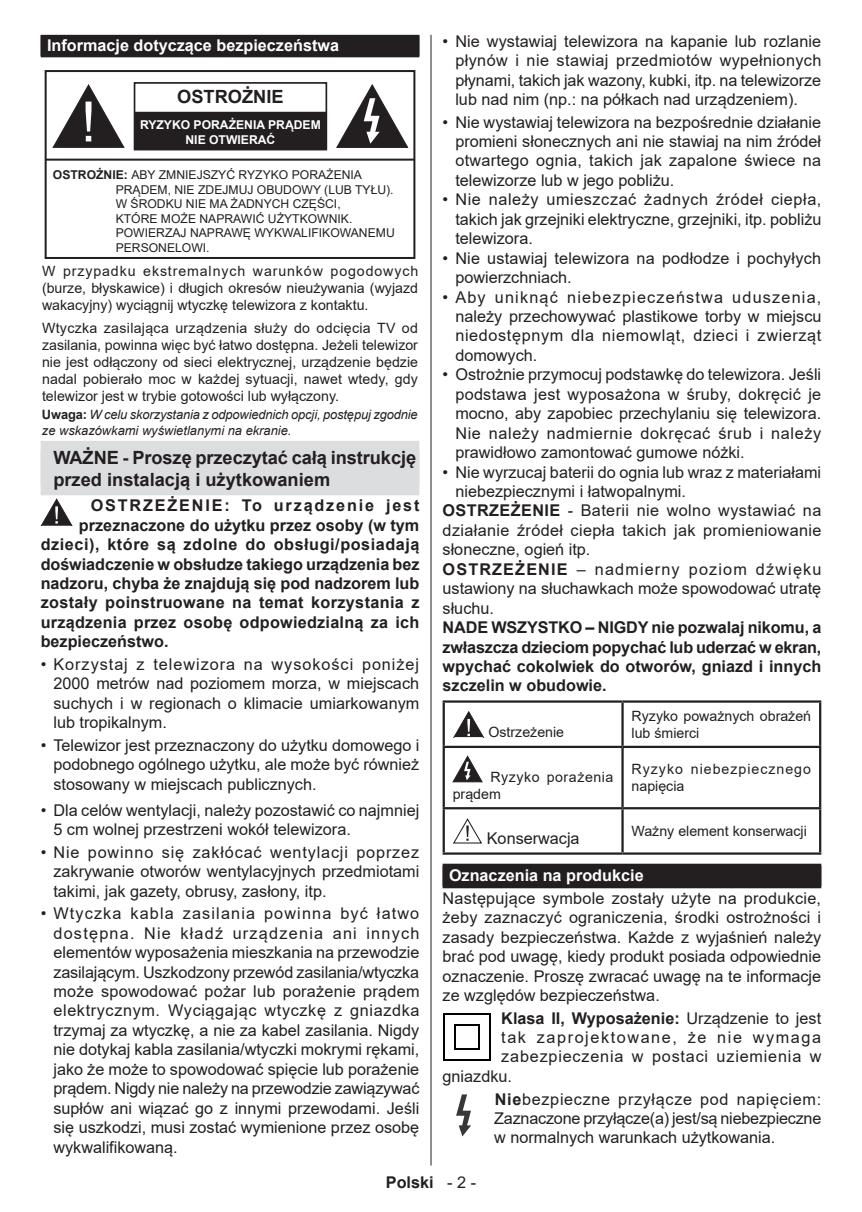
<style>
.page{position:relative;width:862px;height:1212px;background:#fff}
.page>*{position:absolute;margin:0;border:0;box-sizing:border-box;transform-origin:0 0}
.t1{font:700 18.22px/21.8px "Arial";color:#231f20}
.t2{font:16.2px/19.3px "Arial";color:#231f20;text-align:justify}
.t3{font:700 16.2px/19.3px "Arial";color:#231f20;text-align:justify}
.t4{font:16.2px "Arial";letter-spacing:.025em;color:#231f20}
.t5{font:700 16.2px "Arial";color:#fff}
.t6{font:700 16.2px "Arial";letter-spacing:.035em;color:#231f20}
.t7{font:700 16.2px "Arial";letter-spacing:.02em;color:#231f20}
.t8{font:16.2px "Arial";letter-spacing:.07em;color:#231f20}
.t9{font:16.2px "Arial";letter-spacing:.05em;color:#231f20}
.t10{font:16.2px "Arial";letter-spacing:.095em;color:#231f20}
.t11{font:700 16.2px "Arial";letter-spacing:.115em;color:#231f20}
.t12{font:14.17px/17.1px "Arial";color:#231f20;text-align:justify}
.t13{font:14.17px/17.1px "Arial";letter-spacing:.07em;color:#231f20}
.t14{font:14.17px/17.1px "Arial";letter-spacing:.04em;color:#231f20}
.t15{font:italic 12.83px/15.5px "Arial";letter-spacing:-.01em;color:#231f20}
.t16{font:12.15px/14.6px "Arial";color:#231f20}
.t17{font:700 12.15px/14.6px "Arial";color:#fff;text-align:center}
.s1{font-weight:700}
.s2{font-weight:700;font-style:normal}
.s3{font-weight:400}
</style>
<div class="page">
<hr style="left:430px;top:35px;width:1px;height:1130px;background:#231f20">
<div style="left:41px;top:35px;width:378px;height:22px;background:#231f20"></div>
<div style="left:41px;top:441px;width:378px;height:45px;background:#dcdddf"></div>
<div style="left:41px;top:450px;width:378px;height:45px;background:#dcdddf"></div>
<div style="left:45px;top:70px;width:370px;height:189px;border:2px solid #231f20"></div>
<div style="left:135px;top:113px;width:190px;height:36px;background:#231f20"></div>
<div style="left:134px;top:112px;width:192px;height:38px;border:2px solid #231f20"></div>
<div style="left:134px;top:82px;width:193px;height:68px;border:2px solid #231f20"></div>
<svg style="left:336px;top:84px;width:72px;height:64px"></svg>
<svg style="left:52px;top:84px;width:73px;height:64px"></svg>
<hr style="left:46px;top:159px;width:368px;height:2px;background:#231f20">
<svg style="left:41px;top:499px;width:31px;height:26px"></svg>
<div style="left:442px;top:864px;width:378px;height:22px;background:#231f20"></div>
<div style="left:442px;top:866px;width:378px;height:22px;background:#231f20"></div>
<hr style="left:442px;top:700px;width:180px;height:3px;background:#231f20">
<hr style="left:442px;top:703px;width:2px;height:43px;background:#231f20">
<hr style="left:622px;top:700px;width:198px;height:3px;background:#231f20">
<hr style="left:621px;top:703px;width:2px;height:43px;background:#231f20">
<hr style="left:818px;top:703px;width:2px;height:43px;background:#231f20">
<hr style="left:442px;top:746px;width:180px;height:2px;background:#231f20">
<hr style="left:442px;top:748px;width:2px;height:59px;background:#231f20">
<hr style="left:622px;top:746px;width:198px;height:2px;background:#231f20">
<hr style="left:621px;top:748px;width:2px;height:59px;background:#231f20">
<hr style="left:818px;top:748px;width:2px;height:59px;background:#231f20">
<hr style="left:442px;top:807px;width:180px;height:2px;background:#231f20">
<hr style="left:442px;top:809px;width:2px;height:43px;background:#231f20">
<hr style="left:622px;top:807px;width:198px;height:2px;background:#231f20">
<hr style="left:621px;top:809px;width:2px;height:43px;background:#231f20">
<hr style="left:818px;top:809px;width:2px;height:43px;background:#231f20">
<hr style="left:442px;top:852px;width:180px;height:3px;background:#231f20">
<hr style="left:622px;top:852px;width:198px;height:3px;background:#231f20">
<svg style="left:453px;top:711px;width:30px;height:26px"></svg>
<svg style="left:452px;top:756px;width:30px;height:26px"></svg>
<svg style="left:453px;top:818px;width:29px;height:26px"></svg>
<img style="left:443px;top:1013px;width:48px;height:48px">
<svg style="left:456px;top:1094px;width:15px;height:42px"></svg>
<p class="t5" style="left:47px;top:34px;width:293px">Informacje dotyczące bezpieczeństwa</p>
<p class="t1" style="left:177px;top:86px;width:108px">OSTROŻNIE</p>
<p class="t17" style="left:140px;top:118px;width:182px">RYZYKO PORAŻENIA PRĄDEM<br>NIE OTWIERAĆ</p>
<p class="t16" style="left:116px;top:167px;width:280px;text-indent:-63px"><span class="s1">OSTROŻNIE:</span> ABY ZMNIEJSZYĆ RYZYKO PORAŻENIA PRĄDEM, NIE ZDEJMUJ OBUDOWY (LUB TYŁU).<br>W ŚRODKU NIE MA ŻADNYCH CZĘŚCI,<br>KTÓRE MOŻE NAPRAWIĆ UŻYTKOWNIK.<br>POWIERZAJ NAPRAWĘ WYKWALIFIKOWANEMU PERSONELOWI.</p>
<p class="t12" style="left:42px;top:262px;width:377px">W przypadku ekstremalnych warunków pogodowych (burze, błyskawice) i długich okresów nieużywania (wyjazd wakacyjny) wyciągnij wtyczkę telewizora z kontaktu.</p>
<p class="t12" style="left:42px;top:319px;width:377px">Wtyczka zasilająca urządzenia służy do odcięcia TV od zasilania, powinna więc być łatwo dostępna. Jeżeli telewizor nie jest odłączony od sieci elektrycznej, urządzenie będzie nadal pobierało moc w każdej sytuacji, nawet wtedy, gdy telewizor jest w trybie gotowości lub wyłączony.</p>
<p class="t15" style="left:42px;top:407px;width:377px"><span class="s2">Uwaga:</span> W celu skorzystania z odpowiednich opcji, postępuj zgodnie ze wskazówkami wyświetlanymi na ekranie.</p>
<p class="t1" style="left:53px;top:447px;width:364px">WAŻNE - Proszę przeczytać całą instrukcję przed instalacją i użytkowaniem</p>
<p class="t11" style="left:91px;top:494px;width:330px">OSTRZEŻENIE: To urządzenie jest</p>
<p class="t3" style="left:79px;top:515px;width:342px">przeznaczone do użytku przez osoby (w tym</p>
<p class="t6" style="left:41px;top:533px;width:380px">dzieci), które są zdolne do obsługi/posiadają</p>
<p class="t3" style="left:41px;top:554px;width:380px">doświadczenie w obsłudze takiego urządzenia bez</p>
<p class="t3" style="left:41px;top:574px;width:380px">nadzoru, chyba że znajdują się pod nadzorem lub</p>
<p class="t7" style="left:41px;top:591px;width:380px">zostały poinstruowane na temat korzystania z</p>
<p class="t3" style="left:41px;top:613px;width:380px">urządzenia przez osobę odpowiedzialną za ich</p>
<p class="t3" style="left:41px;top:632px;width:129px">bezpieczeństwo.</p>
<p class="t2" style="left:53px;top:654px;width:367px;text-indent:-13px">• Korzystaj z telewizora na wysokości poniżej 2000 metrów nad poziomem morza, w miejscach suchych i w regionach o klimacie umiarkowanym lub tropikalnym.</p>
<p class="t2" style="left:53px;top:735px;width:367px;text-indent:-13px">• Telewizor jest przeznaczony do użytku domowego i podobnego ogólnego użytku, ale może być również stosowany w miejscach publicznych.</p>
<p class="t2" style="left:53px;top:800px;width:367px;text-indent:-13px">• Dla celów wentylacji, należy pozostawić co najmniej<br>5 cm wolnej przestrzeni wokół telewizora.</p>
<p class="t2" style="left:53px;top:842px;width:367px;text-indent:-13px">• Nie powinno się zakłócać wentylacji poprzez zakrywanie otworów wentylacyjnych przedmiotami takimi, jak gazety, obrusy, zasłony, itp.</p>
<p class="t2" style="left:53px;top:904px;width:367px;text-indent:-13px">• Wtyczka kabla zasilania powinna być łatwo dostępna. Nie kładź urządzenia ani innych elementów wyposażenia mieszkania na przewodzie zasilającym. Uszkodzony przewód zasilania/wtyczka może spowodować pożar lub porażenie prądem elektrycznym. Wyciągając wtyczkę z gniazdka trzymaj za wtyczkę, a nie za kabel zasilania. Nigdy nie dotykaj kabla zasilania/wtyczki mokrymi rękami, jako że może to spowodować spięcie lub porażenie prądem. Nigdy nie należy na przewodzie zawiązywać supłów ani wiązać go z innymi przewodami. Jeśli się uszkodzi, musi zostać wymienione przez osobę wykwalifikowaną.</p>
<p class="t2" style="left:455px;top:31px;width:367px;text-indent:-13px">• Nie wystawiaj telewizora na kapanie lub rozlanie płynów i nie stawiaj przedmiotów wypełnionych płynami, takich jak wazony, kubki, itp. na telewizorze lub nad nim (np.: na półkach nad urządzeniem).</p>
<p class="t2" style="left:455px;top:112px;width:367px;text-indent:-13px">• Nie wystawiaj telewizora na bezpośrednie działanie promieni słonecznych ani nie stawiaj na nim źródeł otwartego ognia, takich jak zapalone świece na telewizorze lub w jego pobliżu.</p>
<p class="t2" style="left:455px;top:190px;width:367px;text-indent:-13px">• Nie należy umieszczać żadnych źródeł ciepła, takich jak grzejniki elektryczne, grzejniki, itp. pobliżu telewizora.</p>
<p class="t2" style="left:455px;top:248px;width:367px;text-indent:-13px">• Nie ustawiaj telewizora na podłodze i pochyłych powierzchniach.</p>
<p class="t2" style="left:455px;top:287px;width:367px;text-indent:-13px">• Aby uniknąć niebezpieczeństwa uduszenia, należy przechowywać plastikowe torby w miejscu niedostępnym dla niemowląt, dzieci i zwierząt domowych.</p>
<p class="t2" style="left:455px;top:365px;width:367px;text-indent:-13px">• Ostrożnie przymocuj podstawkę do telewizora. Jeśli podstawa jest wyposażona w śruby, dokręcić je mocno, aby zapobiec przechylaniu się telewizora.<br>Nie należy nadmiernie dokręcać śrub i należy prawidłowo zamontować gumowe nóżki.</p>
<p class="t2" style="left:442px;top:462px;width:380px">• Nie wyrzucaj baterii do ognia lub wraz z materiałami</p>
<p class="t2" style="left:455px;top:481px;width:232px">niebezpiecznymi i łatwopalnymi.</p>
<p class="t4" style="left:442px;top:500px;width:380px"><span class="s1">OSTRZEŻENIE</span> - Baterii nie wolno wystawiać na</p>
<p class="t4" style="left:442px;top:519px;width:380px">działanie źródeł ciepła takich jak promieniowanie</p>
<p class="t2" style="left:442px;top:540px;width:149px">słoneczne, ogień itp.</p>
<p class="t8" style="left:442px;top:558px;width:380px"><span class="s1">OSTRZEŻENIE</span> – nadmierny poziom dźwięku</p>
<p class="t2" style="left:442px;top:579px;width:380px">ustawiony na słuchawkach może spowodować utratę</p>
<p class="t2" style="left:442px;top:598px;width:53px">słuchu.</p>
<p class="t3" style="left:442px;top:618px;width:380px">NADE WSZYSTKO – NIGDY nie pozwalaj nikomu, a zwłaszcza dzieciom popychać lub uderzać w ekran, wpychać cokolwiek do otworów, gniazd i innych szczelin w obudowie.</p>
<p class="t12" style="left:488px;top:723px;width:77px">Ostrzeżenie</p>
<p class="t12" style="left:631px;top:707px;width:181px">Ryzyko poważnych obrażeń lub śmierci</p>
<p class="t14" style="left:452px;top:768px;width:162px;text-indent:38px">Ryzyko porażenia prądem</p>
<p class="t13" style="left:631px;top:760px;width:181px">Ryzyko niebezpiecznego napięcia</p>
<p class="t2" style="left:486px;top:828px;width:94px">Konserwacja</p>
<p class="t12" style="left:631px;top:822px;width:177px">Ważny element konserwacji</p>
<p class="t5" style="left:448px;top:864px;width:196px">Oznaczenia na produkcie</p>
<p class="t2" style="left:442px;top:888px;width:380px">Następujące symbole zostały użyte na produkcie, żeby zaznaczyć ograniczenia, środki ostrożności i zasady bezpieczeństwa. Każde z wyjaśnień należy brać pod uwagę, kiedy produkt posiada odpowiednie oznaczenie. Proszę zwracać uwagę na te informacje ze względów bezpieczeństwa.</p>
<p class="t3" style="left:501px;top:1008px;width:321px">Klasa II, Wyposażenie: <span class="s3">Urządzenie to jest</span></p>
<p class="t10" style="left:501px;top:1026px;width:321px">tak zaprojektowane, że nie wymaga</p>
<p class="t9" style="left:501px;top:1045px;width:321px">zabezpieczenia w postaci uziemienia w</p>
<p class="t2" style="left:442px;top:1066px;width:71px">gniazdku.</p>
<p class="t2" style="left:494px;top:1089px;width:328px"><span class="s1">Nie</span>bezpieczne przyłącze pod napięciem:<br>Zaznaczone przyłącze(a) jest/są niebezpieczne w normalnych warunkach użytkowania.</p>
<p class="t3" style="left:385px;top:1173px;width:92px">Polski <span class="s3">- 2 -</span></p>
</div>
